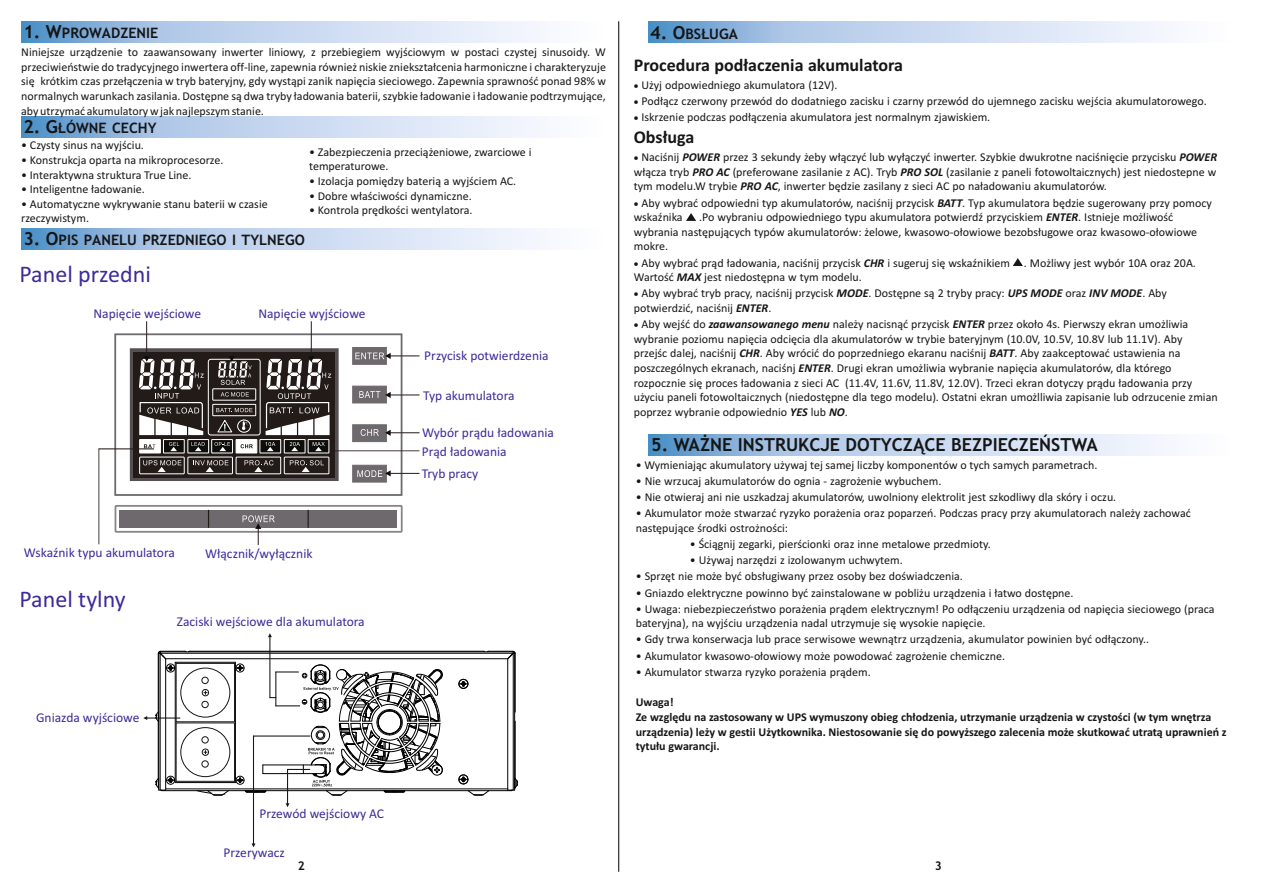
<style>
.page{position:relative;width:1263px;height:893px;background:#fff}
.page>*{position:absolute;margin:0;border:0;box-sizing:border-box;transform-origin:0 0}
.t1{font:24px "Calibri";color:#3c2b99}
.t2{font:700 18px "Trebuchet MS";color:#151616}
.t3{font:700 18px "Calibri";color:#151616}
.t4{font:700 14.4px "Trebuchet MS";color:#151616}
.t5{font:13.5px/18.8px "Calibri";color:#3c2b99}
.t6{font:12px/14.7px "Calibri";color:#151616}
.t7{font:700 12px/14.7px "Calibri";color:#151616}
.t8{font:700 12px "Trebuchet MS";color:#151616}
.s1{font-size:18px}
.s2{font-weight:700;font-style:italic}
</style>
<div class="page">
<hr style="left:618px;top:21px;width:1px;height:851px;background:#000">
<svg style="left:21px;top:21px;width:517px;height:22px;background:#bbd0eb"></svg>
<svg style="left:21px;top:117px;width:517px;height:21px;background:#bbd0eb"></svg>
<svg style="left:649px;top:434px;width:516px;height:22px;background:#bbd0eb"></svg>
<svg style="left:648px;top:22px;width:516px;height:21px;background:#bbd0eb"></svg>
<svg style="left:686px;top:213px;width:10px;height:8px"></svg>
<svg style="left:1013px;top:258px;width:10px;height:8px"></svg>
<svg style="left:21px;top:228px;width:517px;height:22px;background:#bbd0eb"></svg>
<div style="left:114px;top:333px;width:288px;height:163px;border:2px solid #6d696c"></div>
<svg style="left:352px;top:386px;width:67px;height:17px"></svg>
<svg style="left:352px;top:424px;width:67px;height:18px"></svg>
<svg style="left:352px;top:465px;width:67px;height:18px"></svg>
<svg style="left:352px;top:347px;width:67px;height:18px"></svg>
<hr style="left:331px;top:450px;width:88px;height:1px;background:#231b18">
<hr style="left:146px;top:321px;width:1px;height:38px;background:#231b18">
<hr style="left:311px;top:321px;width:1px;height:38px;background:#231b18">
<svg style="left:126px;top:345px;width:216px;height:136px"></svg>
<svg style="left:114px;top:505px;width:289px;height:40px"></svg>
<hr style="left:99px;top:448px;width:55px;height:1px;background:#231b18">
<hr style="left:98px;top:449px;width:1px;height:95px;background:#231b18">
<hr style="left:162px;top:790px;width:349px;height:1px;background:#000">
<hr style="left:166px;top:788px;width:342px;height:1px;background:#000">
<hr style="left:166px;top:658px;width:341px;height:1px;background:#000">
<hr style="left:160px;top:653px;width:353px;height:1px;background:#000">
<hr style="left:190px;top:651px;width:293px;height:1px;background:#000">
<hr style="left:507px;top:659px;width:1px;height:131px;background:#000">
<hr style="left:513px;top:653px;width:1px;height:137px;background:#000">
<hr style="left:514px;top:653px;width:1px;height:137px;background:#000">
<hr style="left:515px;top:721px;width:1px;height:58px;background:#000">
<hr style="left:515px;top:653px;width:1px;height:59px;background:#000">
<svg style="left:508px;top:777px;width:10px;height:15px"></svg>
<svg style="left:458px;top:678px;width:11px;height:11px"></svg>
<svg style="left:458px;top:774px;width:32px;height:22px"></svg>
<svg style="left:482px;top:650px;width:34px;height:10px"></svg>
<svg style="left:143px;top:633px;width:300px;height:214px"></svg>
<p class="t4" style="left:23px;top:28px;width:137px"><span class="s1">1. W</span>PROWADZENIE</p>
<p class="t6" style="left:21px;top:46px;width:586px;text-align:justify">Niniejsze urządzenie to zaawansowany inwerter liniowy, z przebiegiem wyjściowym w postaci czystej sinusoidy. W przeciwieństwie do tradycyjnego inwertera off-line, zapewnia również niskie zniekształcenia harmoniczne i charakteryzuje się krótkim czas przełączenia w tryb bateryjny, gdy wystąpi zanik napięcia sieciowego. Zapewnia sprawność ponad 98% w normalnych warunkach zasilania. Dostępne są dwa tryby ładowania baterii, szybkie ładowanie i ładowanie podtrzymujące, aby utrzymać akumulatory w jak najlepszym stanie.</p>
<p class="t6" style="left:21px;top:139px;width:124px">• Czysty sinus na wyjściu.</p>
<p class="t6" style="left:21px;top:153px;width:204px">• Konstrukcja oparta na mikroprocesorze.</p>
<p class="t6" style="left:21px;top:168px;width:172px">• Interaktywna struktura True Line.</p>
<p class="t6" style="left:21px;top:183px;width:125px">• Inteligentne ładowanie.</p>
<p class="t6" style="left:21px;top:197px;width:248px">• Automatyczne wykrywanie stanu baterii w czasie rzeczywistym.</p>
<p class="t4" style="left:23px;top:123px;width:135px"><span class="s1">2. G</span>ŁÓWNE CECHY</p>
<p class="t6" style="left:309px;top:145px;width:224px">• Zabezpieczenia przeciążeniowe, zwarciowe i temperaturowe.</p>
<p class="t6" style="left:309px;top:175px;width:209px">• Izolacja pomiędzy baterią a wyjściem AC.</p>
<p class="t6" style="left:309px;top:189px;width:164px">• Dobre właściwości dynamiczne.</p>
<p class="t6" style="left:309px;top:204px;width:165px">• Kontrola prędkości wentylatora.</p>
<p class="t4" style="left:23px;top:235px;width:283px"><span class="s1">3. O</span>PIS PANELU PRZEDNIEGO I TYLNEGO</p>
<h1 class="t1" style="left:19px;top:264px;width:133px">Panel przedni</h1>
<p class="t5" style="left:94px;top:305px;width:109px">Napięcie wejściowe</p>
<p class="t5" style="left:258px;top:305px;width:109px">Napięcie wyjściowe</p>
<p class="t5" style="left:24px;top:544px;width:153px">Wskaźnik typu akumulatora</p>
<p class="t5" style="left:205px;top:546px;width:109px">Włącznik/wyłącznik</p>
<h1 class="t1" style="left:19px;top:589px;width:108px">Panel tylny</h1>
<p class="t5" style="left:36px;top:709px;width:105px">Gniazda wyjściowe</p>
<p class="t5" style="left:177px;top:613px;width:189px">Zaciski wejściowe dla akumulatora</p>
<p class="t5" style="left:260px;top:805px;width:126px">Przewód wejściowy AC</p>
<p class="t5" style="left:424px;top:347px;width:126px">Przycisk potwierdzenia</p>
<p class="t5" style="left:423px;top:387px;width:93px">Typ akumulatora</p>
<p class="t5" style="left:422px;top:424px;width:134px">Wybór prądu ładowania<br>Prąd ładowania</p>
<p class="t5" style="left:422px;top:465px;width:58px">Tryb pracy</p>
<p class="t4" style="left:650px;top:28px;width:89px"><span class="s1">4. O</span>BSŁUGA</p>
<h2 class="t3" style="left:634px;top:57px;width:271px">Procedura podłaczenia akumulatora</h2>
<p class="t6" style="left:634px;top:78px;width:205px">•Użyj odpowiedniego akumulatora (12V).</p>
<p class="t6" style="left:634px;top:94px;width:574px">• Podłącz czerwony przewód do dodatniego zacisku i czarny przewód do ujemnego zacisku wejścia akumulatorowego.</p>
<p class="t6" style="left:634px;top:110px;width:358px">• Iskrzenie podczas podłączenia akumulatora jest normalnym zjawiskiem.</p>
<h2 class="t3" style="left:634px;top:130px;width:62px">Obsługa</h2>
<p class="t6" style="left:634px;top:151px;width:585px;text-align:justify">•Naciśnij <span class="s2">POWER</span> przez 3 sekundy żeby włączyć lub wyłączyć inwerter. Szybkie dwukrotne naciśnięcie przycisku <span class="s2">POWER </span>włącza tryb <span class="s2">PRO AC</span> (preferowane zasilanie z AC). Tryb <span class="s2">PRO SOL</span> (zasilanie z paneli fotowoltaicznych) jest niedostepne w tym modelu.W trybie <span class="s2">PRO AC</span>, inwerter będzie zasilany z sieci AC po naładowaniu akumulatorów.</p>
<p class="t6" style="left:634px;top:196px;width:580px">• Aby wybrać odpowiedni typ akumulatorów, naciśnij przycisk <span class="s2">BATT</span>. Typ akumulatora będzie sugerowany przy pomocy wskaźnika</p>
<p class="t6" style="left:634px;top:211px;width:565px;text-indent:66px">.Po wybraniu odpowiedniego typu akumulatora potwierdź przyciskiem <span class="s2">ENTER</span>. Istnieje możliwość wybrania następujących typów akumulatorów: żelowe, kwasowo-ołowiowe bezobsługowe oraz kwasowo-ołowiowe mokre.</p>
<p class="t6" style="left:634px;top:256px;width:564px">• Aby wybrać prąd ładowania, naciśnij przycisk <span class="s2">CHR</span> i sugeruj się wskaźnikiem . Możliwy jest wybór 10A oraz 20A.<br>Wartość <span class="s2">MAX</span> jest niedostępna w tym modelu.</p>
<p class="t6" style="left:634px;top:287px;width:535px">• Aby wybrać tryb pracy, naciśnij przycisk <span class="s2">MODE</span>. Dostępne są 2 tryby pracy: <span class="s2">UPS MODE</span> oraz <span class="s2">INV MODE</span>. Aby potwierdzić, naciśnij <span class="s2">ENTER</span>.</p>
<p class="t6" style="left:634px;top:318px;width:585px">• Aby wejść do <span class="s2">zaawansowanego menu</span> należy nacisnąć przycisk <span class="s2">ENTER</span> przez około 4s. Pierwszy ekran umożliwia wybranie poziomu napięcia odcięcia dla akumulatorów w trybie bateryjnym (10.0V, 10.5V, 10.8V lub 11.1V). Aby przejśc dalej, naciśnij <span class="s2">CHR</span>. Aby wrócić do poprzedniego ekaranu naciśnij <span class="s2">BATT</span>. Aby zaakceptować ustawienia na poszczególnych ekranach, naciśnj <span class="s2">ENTER</span>. Drugi ekran umożliwia wybranie napięcia akumulatorów, dla którego rozpocznie się proces ładowania z sieci AC (11.4V, 11.6V, 11.8V, 12.0V). Trzeci ekran dotyczy prądu ładowania przy użyciu paneli fotowoltaicznych (niedostępne dla tego modelu). Ostatni ekran umożlliwia zapisanie lub odrzucenie zmian poprzez wybranie odpowiednio <span class="s2">YES</span> lub <span class="s2">NO</span>.</p>
<h2 class="t2" style="left:651px;top:438px;width:448px">5. WAŻNE INSTRUKCJE DOTYCZĄCE BEZPIECZEŃSTWA</h2>
<p class="t6" style="left:636px;top:459px;width:463px">• Wymieniając akumulatory używaj tej samej liczby komponentów o tych samych parametrach.</p>
<p class="t6" style="left:636px;top:475px;width:307px">• Nie wrzucaj akumulatorów do ognia - zagrożenie wybuchem.</p>
<p class="t6" style="left:636px;top:491px;width:482px">• Nie otwieraj ani nie uszkadzaj akumulatorów, uwolniony elektrolit jest szkodliwy dla skóry i oczu.</p>
<p class="t6" style="left:636px;top:507px;width:557px">• Akumulator może stwarzać ryzyko porażenia oraz poparzeń. Podczas pracy przy akumulatorach należy zachować następujące środki ostrożności:</p>
<p class="t6" style="left:690px;top:538px;width:303px">• Ściągnij zegarki, pierścionki oraz inne metalowe przedmioty.</p>
<p class="t6" style="left:690px;top:554px;width:215px">• Używaj narzędzi z izolowanym uchwytem.</p>
<p class="t6" style="left:636px;top:570px;width:329px">• Sprzęt nie może być obsługiwany przez osoby bez doświadczenia.</p>
<p class="t6" style="left:636px;top:586px;width:439px">• Gniazdo elektryczne powinno być zainstalowane w pobliżu urządzenia i łatwo dostępne.</p>
<p class="t6" style="left:636px;top:602px;width:580px">• Uwaga: niebezpieczeństwo porażenia prądem elektrycznym! Po odłączeniu urządzenia od napięcia sieciowego (praca bateryjna), na wyjściu urządzenia nadal utrzymuje się wysokie napięcie.</p>
<p class="t6" style="left:636px;top:633px;width:515px">• Gdy trwa konserwacja lub prace serwisowe wewnątrz urządzenia, akumulator powinien być odłączony..</p>
<p class="t6" style="left:636px;top:649px;width:371px">• Akumulator kwasowo-ołowiowy może powodować zagrożenie chemiczne.</p>
<p class="t6" style="left:636px;top:665px;width:237px">• Akumulator stwarza ryzyko porażenia prądem.</p>
<p class="t7" style="left:636px;top:696px;width:592px">Uwaga!<br>Ze względu na zastosowany w UPS wymuszony obieg chłodzenia, utrzymanie urządzenia w czystości (w tym wnętrza urządzenia) leży w gestii Użytkownika. Niestosowanie się do powyższego zalecenia może skutkować utratą uprawnień z tytułu gwarancji.</p>
<p class="t5" style="left:224px;top:845px;width:63px">Przerywacz</p>
<p class="t8" style="left:298px;top:861px;width:9px">2</p>
<p class="t8" style="left:935px;top:861px;width:9px">3</p>
</div>
